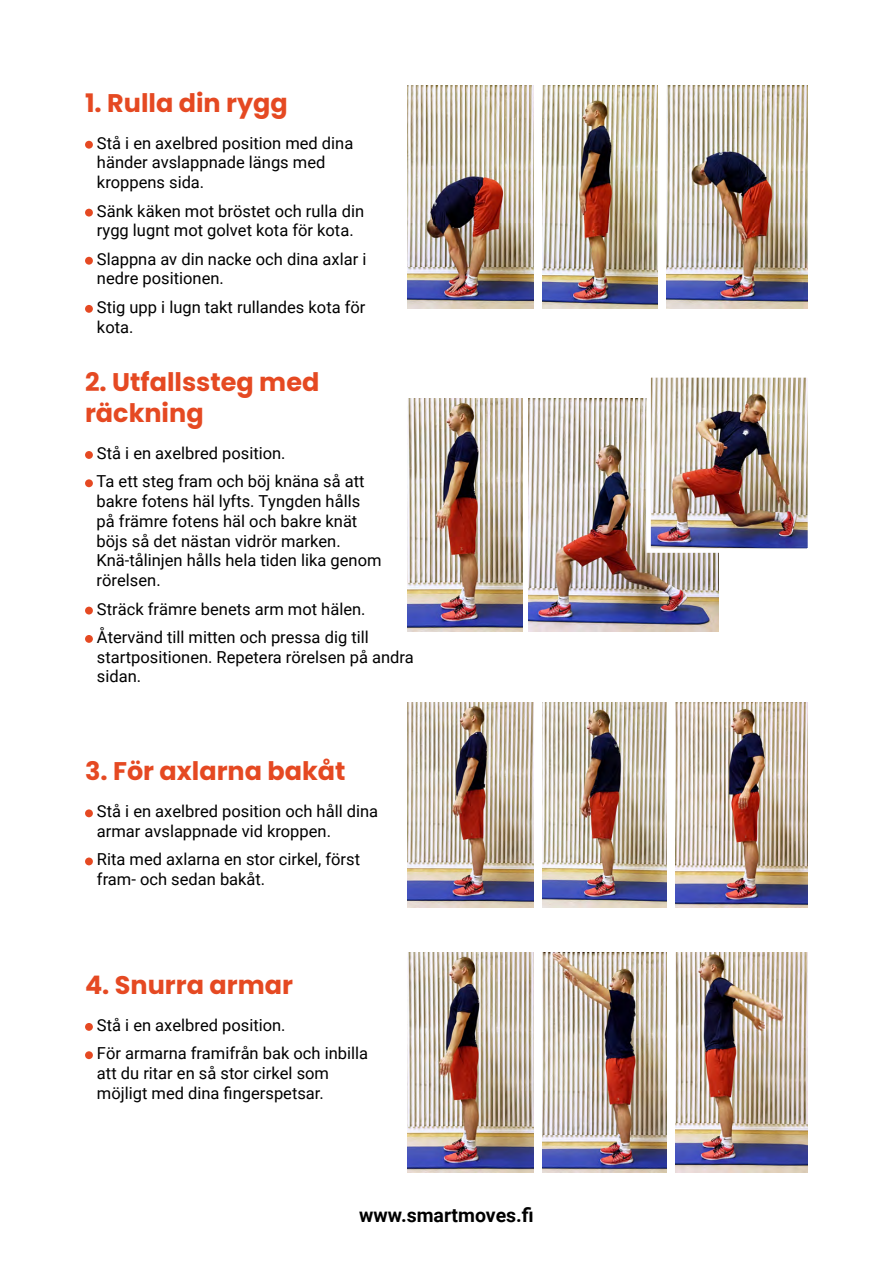
<style>
.page{position:relative;width:893px;height:1263px;background:#fff}
.page>*{position:absolute;margin:0;border:0;box-sizing:border-box;transform-origin:0 0}
.ots2{font:700 25.5px/30.6px "Poppins";color:#e54922}
.t1{font:700 19.5px "Roboto";color:#000}
.leipis2{font:16.5px/19.8px "Roboto";color:#000}
</style>
<div class="page">
<img style="left:676px;top:952px;width:132px;height:220px">
<img style="left:543px;top:952px;width:123px;height:220px">
<img style="left:408px;top:952px;width:126px;height:220px">
<img style="left:676px;top:703px;width:132px;height:205px">
<img style="left:543px;top:703px;width:123px;height:205px">
<img style="left:408px;top:703px;width:126px;height:205px">
<img style="left:529px;top:399px;width:189px;height:232px">
<img style="left:408px;top:399px;width:114px;height:232px">
<img style="left:408px;top:85px;width:126px;height:224px">
<img style="left:666px;top:85px;width:142px;height:224px">
<img style="left:543px;top:85px;width:114px;height:224px">
<img style="left:651px;top:378px;width:156px;height:170px">
<div style="left:646px;top:373px;width:166px;height:180px;border:4px solid #fff"></div>
<div style="left:85px;top:141px;width:8px;height:8px;background:#e54922;border-radius:50%"></div>
<div style="left:85px;top:209px;width:8px;height:8px;background:#e54922;border-radius:50%"></div>
<div style="left:85px;top:257px;width:8px;height:8px;background:#e54922;border-radius:50%"></div>
<div style="left:85px;top:305px;width:8px;height:8px;background:#e54922;border-radius:50%"></div>
<div style="left:85px;top:451px;width:8px;height:8px;background:#e54922;border-radius:50%"></div>
<div style="left:85px;top:479px;width:8px;height:8px;background:#e54922;border-radius:50%"></div>
<div style="left:85px;top:607px;width:8px;height:7px;background:#e54922;border-radius:50%"></div>
<div style="left:85px;top:635px;width:8px;height:8px;background:#e54922;border-radius:50%"></div>
<div style="left:85px;top:809px;width:8px;height:8px;background:#e54922;border-radius:50%"></div>
<div style="left:85px;top:857px;width:8px;height:8px;background:#e54922;border-radius:50%"></div>
<div style="left:85px;top:1023px;width:8px;height:8px;background:#e54922;border-radius:50%"></div>
<div style="left:85px;top:1051px;width:8px;height:8px;background:#e54922;border-radius:50%"></div>
<p class="ots2" style="left:85px;top:88px;width:204px">1. Rulla din rygg</p>
<p class="leipis2" style="left:97px;top:132px;width:258px">Stå i en axelbred position med dina händer avslappnade längs med kroppens sida.</p>
<p class="leipis2" style="left:97px;top:200px;width:269px">Sänk käken mot bröstet och rulla din rygg lugnt mot golvet kota för kota.</p>
<p class="leipis2" style="left:97px;top:248px;width:271px">Slappna av din nacke och dina axlar i nedre positionen.</p>
<p class="leipis2" style="left:97px;top:296px;width:270px">Stig upp i lugn takt rullandes kota för kota.</p>
<p class="ots2" style="left:85px;top:367px;width:236px">2. Utfallssteg med räckning</p>
<p class="leipis2" style="left:97px;top:442px;width:190px">Stå i en axelbred position.</p>
<p class="leipis2" style="left:97px;top:471px;width:286px">Ta ett steg fram och böj knäna så att bakre fotens häl lyfts. Tyngden hålls på främre fotens häl och bakre knät böjs så det nästan vidrör marken.<br>Knä-tålinjen hålls hela tiden lika genom rörelsen.</p>
<p class="leipis2" style="left:97px;top:598px;width:270px">Sträck främre benets arm mot hälen.</p>
<p class="leipis2" style="left:97px;top:626px;width:318px">Återvänd till mitten och pressa dig till startpositionen. Repetera rörelsen på andra sidan.</p>
<p class="ots2" style="left:85px;top:756px;width:262px">3. För axlarna bakåt</p>
<p class="leipis2" style="left:97px;top:801px;width:283px">Stå i en axelbred position och håll dina armar avslappnade vid kroppen.</p>
<p class="leipis2" style="left:97px;top:849px;width:265px">Rita med axlarna en stor cirkel, först fram- och sedan bakåt.</p>
<p class="ots2" style="left:85px;top:970px;width:209px">4. Snurra armar</p>
<p class="leipis2" style="left:97px;top:1014px;width:190px">Stå i en axelbred position.</p>
<p class="leipis2" style="left:97px;top:1043px;width:273px">För armarna framifrån bak och inbilla att du ritar en så stor cirkel som möjligt med dina fingerspetsar.</p>
<p class="t1" style="left:359px;top:1201px;width:176px">www.smartmoves.fi</p>
</div>
